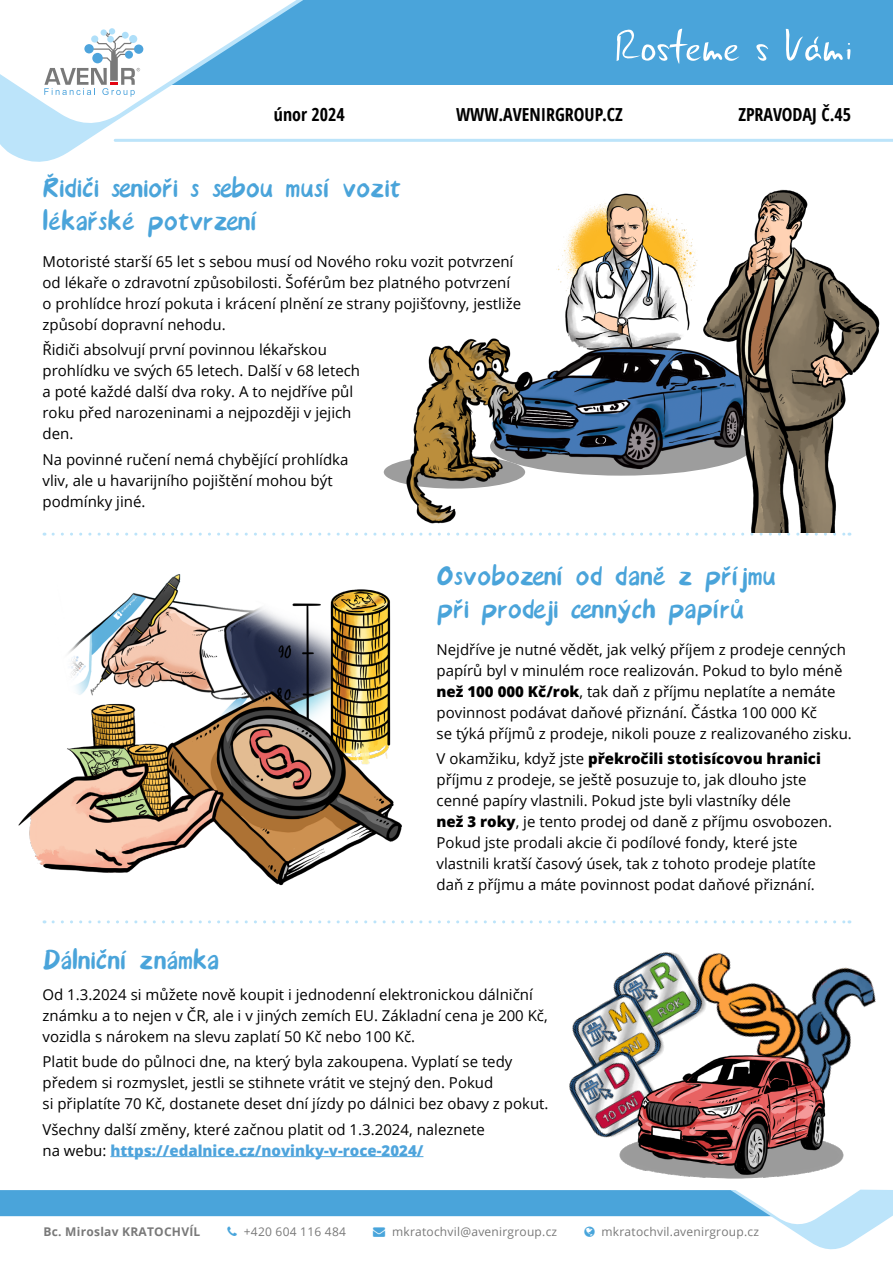
<style>
.page{position:relative;width:893px;height:1263px;background:#fff}
.page>*{position:absolute;margin:0;border:0;box-sizing:border-box;transform-origin:0 0}
.t1{font:36px/33px "Avenir Font";letter-spacing:-.01em;color:#4aa4da}
.t2{font:700 condensed 18px "Open Sans";color:#000}
.t3{font:15px/21px "Open Sans";color:#000}
.t4{font:12px "Open Sans";letter-spacing:.02em;color:#797979}
.t5{font:700 12px "Open Sans";letter-spacing:.02em;color:#797979}
.s1{font-weight:800}
.s2{font-weight:800;color:#4ea4dc}
.s3{color:#49a5db}
</style>
<div class="page">
<div style="left:22px;top:0;width:871px;height:85px;background:#4aa4da"></div>
<svg style="left:0;top:0;width:328px;height:162px"></svg>
<svg style="left:617px;top:29px;width:123px;height:35px"></svg>
<svg style="left:756px;top:44px;width:12px;height:17px"></svg>
<svg style="left:786px;top:29px;width:64px;height:32px"></svg>
<hr style="left:115px;top:139px;width:778px;height:3px;background:#bce4fa">
<svg style="left:0;top:0;width:302px;height:129px"></svg>
<div style="left:384px;top:456px;width:141px;height:33px;background:#9d9d9d;border-radius:50%"></div>
<svg style="left:490px;top:417px;width:263px;height:59px"></svg>
<img style="left:68px;top:574px;width:188px;height:122px">
<hr style="left:110px;top:1156px;width:313px;height:1px;background:#4ea4dc">
<svg style="left:53px;top:533px;width:797px;height:3px"></svg>
<svg style="left:53px;top:920px;width:590px;height:3px"></svg>
<img style="left:256px;top:589px;width:135px;height:98px">
<img style="left:615px;top:960px;width:31px;height:21px">
<img style="left:572px;top:981px;width:74px;height:58px">
<img style="left:569px;top:1039px;width:77px;height:99px">
<img style="left:646px;top:920px;width:230px;height:126px">
<img style="left:610px;top:1046px;width:241px;height:133px">
<img style="left:158px;top:687px;width:244px;height:199px">
<img style="left:91px;top:701px;width:86px;height:43px">
<img style="left:18px;top:744px;width:214px;height:140px">
<img style="left:723px;top:189px;width:157px;height:343px">
<img style="left:556px;top:193px;width:167px;height:139px">
<img style="left:543px;top:332px;width:222px;height:140px">
<img style="left:397px;top:338px;width:146px;height:186px">
<svg style="left:0;top:1189px;width:893px;height:61px"></svg>
<p class="t2" style="left:274px;top:101px;width:72px">únor 2024</p>
<p class="t2" style="left:456px;top:101px;width:168px">WWW.AVENIRGROUP.CZ</p>
<p class="t2" style="left:738px;top:101px;width:114px">ZPRAVODAJ Č.45</p>
<h1 class="t1" style="left:43px;top:173px;width:360px">Řidiči senioři s sebou musí vozit lékařské potvrzení</h1>
<p class="t3" style="left:43px;top:251px;width:480px">Motoristé starší 65 let s sebou musí od Nového roku vozit potvrzení od lékaře o zdravotní způsobilosti. Šoférům bez platného potvrzení o prohlídce hrozí pokuta i krácení plnění ze strany pojišťovny, jestliže způsobí dopravní nehodu.</p>
<p class="t3" style="left:43px;top:339px;width:319px">Řidiči absolvují první povinnou lékařskou prohlídku ve svých 65 letech. Další v 68 letech a poté každé další dva roky. A to nejdříve půl roku před narozeninami a nejpozději v jejich den.</p>
<p class="t3" style="left:43px;top:448px;width:307px">Na povinné ručení nemá chybějící prohlídka vliv, ale u havarijního pojištění mohou být podmínky jiné.</p>
<h1 class="t1" style="left:437px;top:560px;width:341px">Osvobození od daně z příjmu při prodeji cenných papírů</h1>
<h1 class="t1" style="left:43px;top:944px;width:178px">Dálniční známka</h1>
<p class="t3" style="left:437px;top:639px;width:417px">Nejdříve je nutné vědět, jak velký příjem z prodeje cenných papírů byl v minulém roce realizován. Pokud to bylo méně <span class="s1">než 100 000 Kč/rok</span>, tak daň z příjmu neplatíte a nemáte povinnost podávat daňové přiznání. Částka 100 000 Kč<br>se týká příjmů z prodeje, nikoli pouze z realizovaného zisku.</p>
<p class="t3" style="left:437px;top:748px;width:397px">V okamžiku, když jste <span class="s1">překročili stotisícovou hranici </span>příjmu z prodeje, se ještě posuzuje to, jak dlouho jste cenné papíry vlastnili. Pokud jste byli vlastníky déle<br><span class="s1">než 3 roky</span>, je tento prodej od daně z příjmu osvobozen.<br>Pokud jste prodali akcie či podílové fondy, které jste vlastnili kratší časový úsek, tak z tohoto prodeje platíte daň z příjmu a máte povinnost podat daňové přiznání.</p>
<p class="t3" style="left:43px;top:984px;width:507px">Od 1.3.2024 si můžete nově koupit i jednodenní elektronickou dálniční známku a to nejen v ČR, ale i v jiných zemích EU. Základní cena je 200 Kč, vozidla s nárokem na slevu zaplatí 50 Kč nebo 100 Kč.</p>
<p class="t3" style="left:43px;top:1051px;width:507px">Platit bude do půlnoci dne, na který byla zakoupena. Vyplatí se tedy předem si rozmyslet, jestli se stihnete vrátit ve stejný den. Pokud<br>si připlatíte 70 Kč, dostanete deset dní jízdy po dálnici bez obavy z pokut.</p>
<p class="t3" style="left:43px;top:1118px;width:444px">Všechny další změny, které začnou platit od 1.3.2024, naleznete na webu: <span class="s2">https://edalnice.cz/novinky-v-roce-2024/</span></p>
<p class="t5" style="left:44px;top:1223px;width:158px">Bc. Miroslav KRATOCHVÍL</p>
<p class="t4" style="left:244px;top:1223px;width:104px">+420 604 116 484</p>
<p class="t4" style="left:373px;top:1223px;width:186px"><span class="s3">→</span> mkratochvil@avenirgroup.cz</p>
<p class="t4" style="left:602px;top:1223px;width:159px">mkratochvil.avenirgroup.cz</p>
</div>
